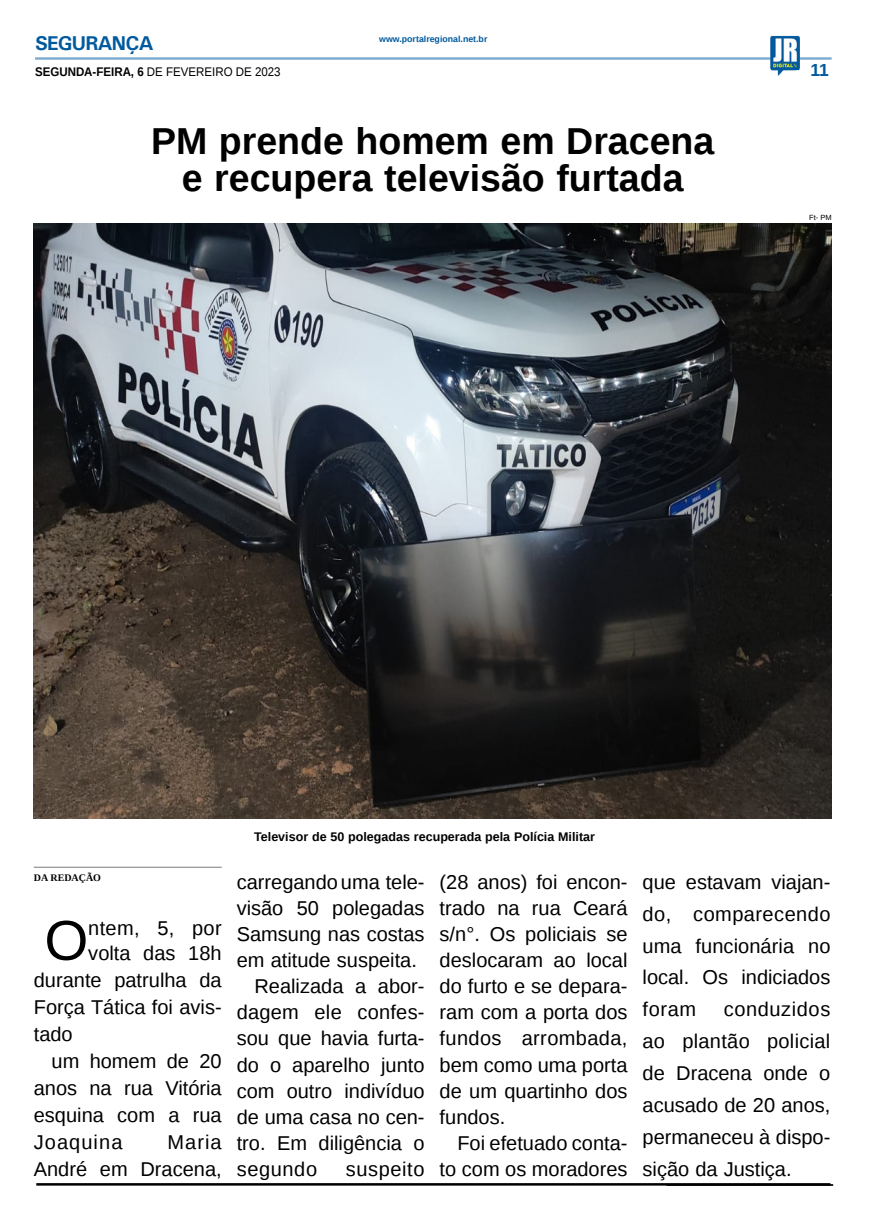
<style>
.page{position:relative;width:869px;height:1223px;background:#fff}
.page>*{position:absolute;margin:0;border:0;box-sizing:border-box;transform-origin:0 0}
.MATÉRIA{font:56.38px "Liberation Sans";color:#000}
.TÍTULO{font:700 37.5px/37.5px "Liberation Sans";color:#000;text-align:center}
.MATÉRIA-2{font:20px/26.1px "Liberation Sans";color:#000;text-align:justify}
.TITULO_PG{font:700 20px "Univers";letter-spacing:-.04em;color:#005a9e}
.MATÉRIA-3{font:20px "Liberation Sans";letter-spacing:.03em;color:#000}
.TÍTULO-2{font:700 17.5px "Liberation Sans";color:#005a9e}
.LEGENDA{font:700 12.5px "Liberation Sans";color:#000}
.t1{font:12.5px "Liberation Sans";color:#000;scale:.92 1}
.CRÉDITO_NOME{font:700 10px "Liberation Serif";color:#000}
.DATA_PG{font:700 8.75px "Liberation Sans";color:#005a9e}
.CRÉDITO_FOTO{font:7.5px "Liberation Sans";color:#000}
.s1{font-weight:700}
</style>
<div class="page">
<hr style="left:35px;top:57px;width:796px;height:3px;background:#005a9e">
<img style="left:769px;top:36px;width:30px;height:40px">
<hr style="left:666px;top:1184px;width:166px;height:1px;background:#000">
<hr style="left:36px;top:1183px;width:794px;height:2px;background:#000">
<img style="left:34px;top:223px;width:797px;height:595px">
<hr style="left:34px;top:866px;width:187px;height:2px;background:#939598">
<p class="TITULO_PG" style="left:35px;top:31px;width:120px">SEGURANÇA</p>
<p class="t1" style="left:35px;top:65px;width:268px"><span class="s1">SEGUNDA-FEIRA, 6</span> DE FEVEREIRO DE 2023</p>
<p class="DATA_PG" style="left:379px;top:33px;width:110px">www.portalregional.net.br</p>
<p class="TÍTULO" style="left:151px;top:121px;width:564px">PM prende homem em Dracena e recupera televisão furtada</p>
<p class="TÍTULO-2" style="left:810px;top:58px;width:20px">11</p>
<p class="CRÉDITO_FOTO" style="left:808px;top:213px;width:24px">Ft- PM</p>
<p class="LEGENDA" style="left:254px;top:828px;width:342px">Televisor de 50 polegadas recuperada pela Polícia Militar</p>
<p class="CRÉDITO_NOME" style="left:34px;top:870px;width:69px">DA REDAÇÃO</p>
<p class="MATÉRIA" style="left:44px;top:908px;width:45px">O</p>
<p class="MATÉRIA-2" style="left:88px;top:916px;width:135px;line-height:25px">ntem, 5, por volta das 18h</p>
<p class="MATÉRIA-2" style="left:34px;top:967px;width:189px;line-height:27px">durante patrulha da Força Tática foi avis&shy;tado</p>
<p class="MATÉRIA-2" style="left:34px;top:1048px;width:189px;line-height:27px;text-indent:18px">um homem de 20 anos na rua Vitória esquina com a rua Joaquina</p>
<p class="MATÉRIA-2" style="left:34px;top:1129px;width:189px;line-height:27px;text-align:right">Maria<br>André em Dracena,</p>
<p class="MATÉRIA-2" style="left:236px;top:869px;width:189px">carregando uma tele&shy;visão 50 polegadas Samsung nas costas em atitude suspeita.</p>
<p class="MATÉRIA-2" style="left:236px;top:974px;width:189px;text-indent:18px">Realizada a abor&shy;dagem ele confes&shy;sou que havia furta&shy;do o aparelho junto com outro indivíduo de uma casa no cen&shy;tro. Em diligência o segundo</p>
<p class="MATÉRIA-3" style="left:345px;top:1157px;width:80px">suspeito</p>
<p class="MATÉRIA-2" style="left:439px;top:869px;width:189px">(28 anos) foi encon&shy;trado na rua Ceará s/n°. Os policiais se deslocaram ao local do furto e se depara&shy;ram com a porta dos fundos arrombada, bem como uma porta de um quartinho dos fundos.</p>
<p class="MATÉRIA-2" style="left:439px;top:1130px;width:189px;text-align:right">Foi efetuado conta&shy;to com os moradores</p>
<p class="MATÉRIA-2" style="left:642px;top:866px;width:189px;line-height:31.9px">que estavam viajan&shy;do, comparecendo uma funcionária no local. Os indiciados foram</p>
<p class="MATÉRIA-2" style="left:642px;top:994px;width:189px;line-height:31.9px;text-indent:81px">conduzidos ao plantão policial de Dracena onde o acusado de 20 anos, permaneceu à dispo&shy;sição da Justiça.</p>
</div>
